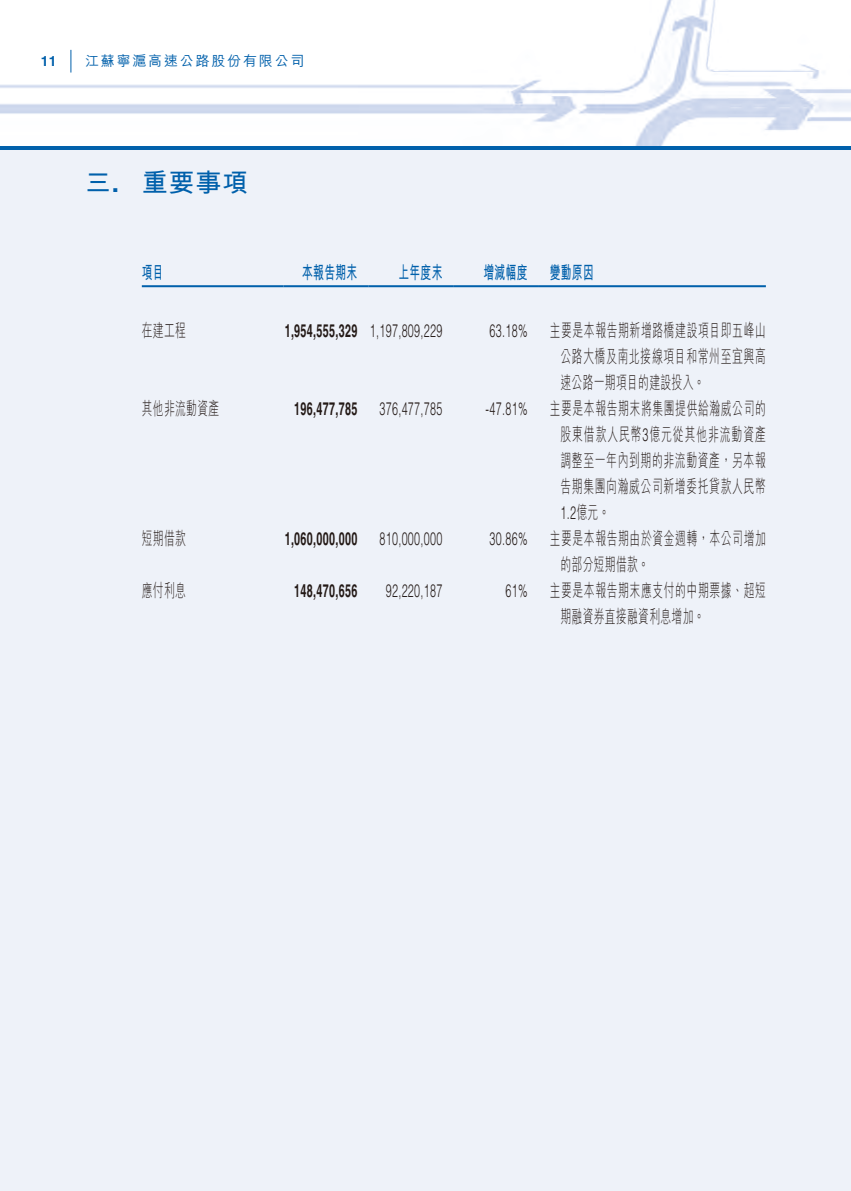
<style>
.page{position:relative;width:851px;height:1191px;background:#fff}
.page>*{position:absolute;margin:0;border:0;box-sizing:border-box;transform-origin:0 0}
.t1{font:700 26px "M Hei HK";color:#0060ab}
.t2{font:300 18px/26px "M Hei HK";letter-spacing:.055em;color:#231916;text-align:justify;scale:.6 1}
.t3{font:300 18px "Helvetica LT Std";letter-spacing:.03em;color:#231916;scale:.6 1}
.t4{font:700 18px "Helvetica LT Std";letter-spacing:.03em;color:#231916;scale:.6 1}
.t5{font:300 18px "M Hei HK";letter-spacing:.03em;color:#231916;scale:.6 1}
.t6{font:700 18px "M Hei HK";letter-spacing:.03em;color:#0060ab;scale:.6 1}
.t7{font:500 14px "M Hei HK";letter-spacing:.13em;color:#0060ab}
.t8{font:700 14px "Helvetica LT Std";color:#0060ab}
.s1{font-family:"Helvetica LT Std"}
.s2{font-family:"M Hei HK"}
</style>
<div class="page">
<img style="left:0;top:0;width:850px;height:146px">
<svg style="left:71px;top:50px;width:1px;height:23px"></svg>
<div style="left:0;top:146px;width:850px;height:6px;background:#0060ab"></div>
<div style="left:0;top:150px;width:850px;height:1041px;background:#eef2f9"></div>
<hr style="left:142px;top:285px;width:141px;height:2px;background:#0060ab">
<hr style="left:283px;top:285px;width:86px;height:2px;background:#0060ab">
<hr style="left:369px;top:285px;width:85px;height:2px;background:#0060ab">
<hr style="left:454px;top:285px;width:85px;height:2px;background:#0060ab">
<hr style="left:539px;top:285px;width:226px;height:2px;background:#0060ab">
<p class="t8" style="left:41px;top:52px;width:17px">11</p>
<p class="t7" style="left:85px;top:51px;width:221px">江蘇寧滬高速公路股份有限公司</p>
<h1 class="t1" style="left:85px;top:163px;width:35px">三<span class="s1">.</span></h1>
<h1 class="t1" style="left:142px;top:163px;width:108px">重要事項</h1>
<p class="t6" style="left:142px;top:259px;width:38px">項目</p>
<p class="t2" style="left:142px;top:317px;width:75px">在建工程</p>
<p class="t5" style="left:142px;top:399px;width:131px">其他非流動資產</p>
<p class="t6" style="left:302px;top:259px;width:94px">本報告期末</p>
<p class="t6" style="left:398px;top:259px;width:75px">上年度末</p>
<p class="t4" style="left:285px;top:320px;width:123px">1,954,555,329</p>
<p class="t3" style="left:370px;top:319px;width:123px">1,197,809,229</p>
<p class="t4" style="left:294px;top:397px;width:107px">196,477,785</p>
<p class="t3" style="left:379px;top:397px;width:107px">376,477,785</p>
<p class="t2" style="left:142px;top:525px;width:75px">短期借款</p>
<p class="t2" style="left:142px;top:577px;width:75px">應付利息</p>
<p class="t4" style="left:285px;top:527px;width:123px">1,060,000,000</p>
<p class="t4" style="left:294px;top:579px;width:107px">148,470,656</p>
<p class="t3" style="left:379px;top:527px;width:107px">810,000,000</p>
<p class="t3" style="left:385px;top:579px;width:96px">92,220,187</p>
<p class="t6" style="left:483px;top:259px;width:75px">增減幅度</p>
<p class="t3" style="left:489px;top:319px;width:65px">63.18%</p>
<p class="t3" style="left:485px;top:397px;width:72px">-47.81%</p>
<p class="t3" style="left:489px;top:527px;width:65px">30.86%</p>
<p class="t3" style="left:505px;top:579px;width:39px">61%</p>
<p class="t6" style="left:549px;top:259px;width:75px">變動原因</p>
<p class="t2" style="left:549px;top:317px;width:362px">主要是本報告期新增路橋建設項目即五峰山</p>
<p class="t2" style="left:560px;top:343px;width:344px">公路大橋及南北接線項目和常州至宜興高</p>
<p class="t5" style="left:560px;top:373px;width:242px">速公路一期項目的建設投入。</p>
<p class="t2" style="left:549px;top:395px;width:362px">主要是本報告期末將集團提供給瀚威公司的</p>
<p class="t2" style="left:560px;top:421px;width:344px">股東借款人民幣<span class="s1">3</span>億元從其他非流動資產調整至一年內到期的非流動資產，另本報告期集團向瀚威公司新增委托貸款人民幣</p>
<p class="t3" style="left:560px;top:501px;width:83px">1.2<span class="s2">億元。</span></p>
<p class="t2" style="left:549px;top:525px;width:362px">主要是本報告期由於資金週轉，本公司增加</p>
<p class="t2" style="left:549px;top:551px;width:362px;text-indent:11px">的部分短期借款。<br>主要是本報告期末應支付的中期票據、超短</p>
<p class="t5" style="left:560px;top:607px;width:242px">期融資券直接融資利息增加。</p>
</div>
